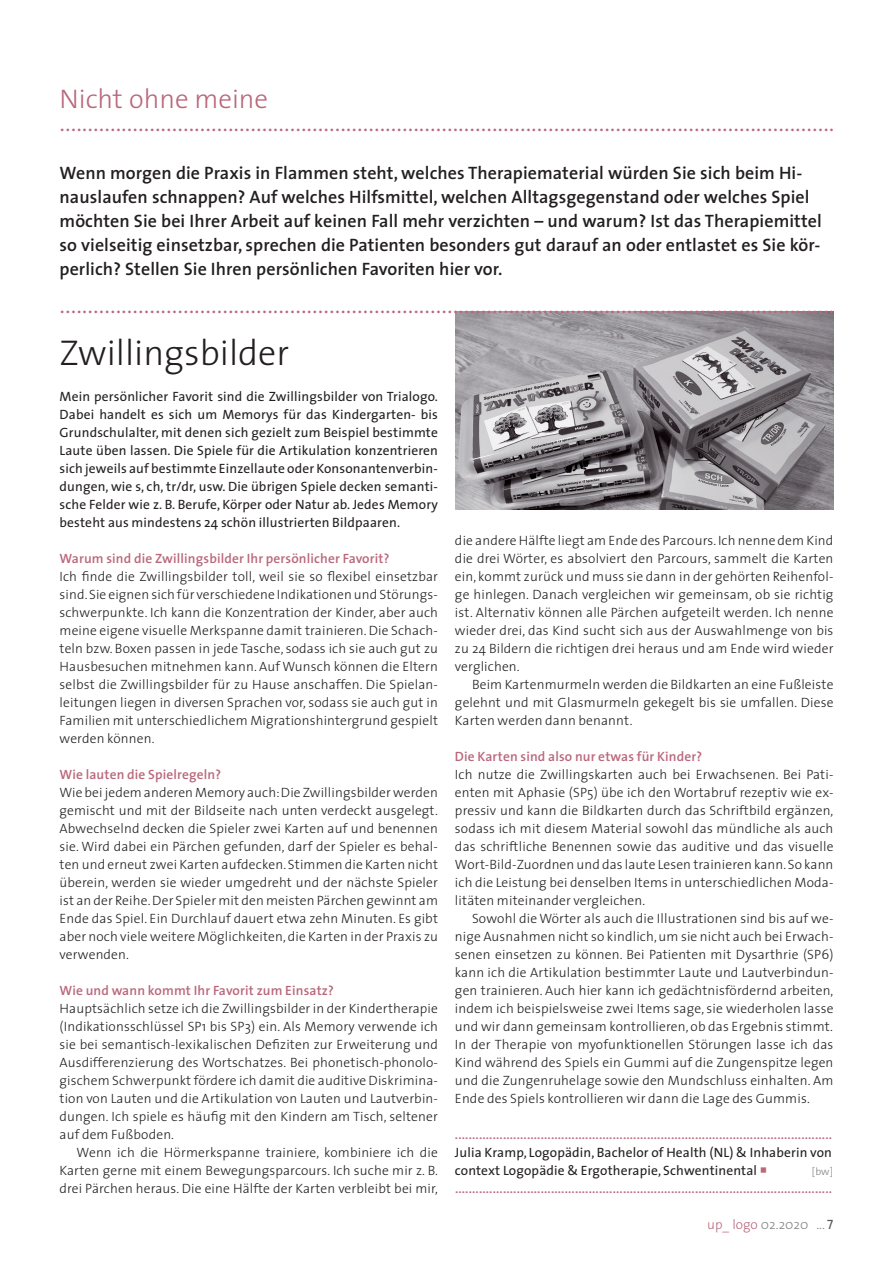
<style>
.page{position:relative;width:893px;height:1263px;background:#fff}
.page>*{position:absolute;margin:0;border:0;box-sizing:border-box;transform-origin:0 0}
.t1{font:300 36px "The Sans";color:#231f20}
.t2{font:300 27px/23.4px "The Sans";color:#b9687c}
.t3{font:600 18px/24px "The Sans";letter-spacing:.005em;color:#231f20}
.t4{font:300 13.5px/18px "The Sans";letter-spacing:.01em;color:#231f20;text-align:justify}
.t5{font:13.5px/18px "The Sans";letter-spacing:.01em;color:#231f20;text-align:justify}
.t6{font:600 13.5px "The Sans";letter-spacing:.01em;color:#b9687c}
.t7{font:300 13.5px "The Sans";color:#808285}
.t8{font:300 10.5px "The Sans";color:#808285}
.s1{color:#b9687c}
.s2{font-family:"The Sans Caps";font-weight:400;color:#57585a}
</style>
<div class="page">
<img style="left:455px;top:311px;width:378px;height:198px">
<h2 class="t2" style="left:60px;top:86px;width:776px">Nicht ohne meine ..........................................................................................................................................</h2>
<p class="t3" style="left:60px;top:161px;width:764px">Wenn morgen die Praxis in Flammen steht, welches Therapiematerial würden Sie sich beim Hi&shy;nauslaufen schnappen? Auf welches Hilfsmittel, welchen Alltagsgegenstand oder welches Spiel möchten Sie bei Ihrer Arbeit auf keinen Fall mehr verzichten – und warum? Ist das Therapiemittel so vielseitig einsetzbar, sprechen die Patienten besonders gut darauf an oder entlastet es Sie kör&shy;perlich? Stellen Sie Ihren persönlichen Favoriten hier vor.</p>
<h2 class="t2" style="left:60px;top:291px;width:776px">..........................................................................................................................................</h2>
<h1 class="t1" style="left:60px;top:323px;width:231px">Zwillingsbilder</h1>
<p class="t5" style="left:60px;top:387px;width:380px">Mein persönlicher Favorit sind die Zwillingsbilder von Trialogo.<br>Dabei handelt es sich um Memorys für das Kindergarten- bis Grundschulalter, mit denen sich gezielt zum Beispiel bestimmte Laute üben lassen. Die Spiele für die Artikulation konzentrieren sich jeweils auf bestimmte Einzellaute oder Konsonantenverbin&shy;dungen, wie s, ch, tr/dr, usw. Die übrigen Spiele decken semanti&shy;sche Felder wie z. B. Berufe, Körper oder Natur ab. Jedes Memory besteht aus mindestens 24 schön illustrierten Bildpaaren.</p>
<p class="t6" style="left:60px;top:547px;width:331px">Warum sind die Zwillingsbilder Ihr persönlicher Favorit?</p>
<p class="t4" style="left:60px;top:567px;width:380px">Ich finde die Zwillingsbilder toll, weil sie so flexibel einsetzbar sind. Sie eignen sich für verschiedene Indikationen und Störungs&shy;schwerpunkte. Ich kann die Konzentration der Kinder, aber auch meine eigene visuelle Merkspanne damit trainieren. Die Schach&shy;teln bzw. Boxen passen in jede Tasche, sodass ich sie auch gut zu Hausbesuchen mitnehmen kann. Auf Wunsch können die Eltern selbst die Zwillingsbilder für zu Hause anschaffen. Die Spielan&shy;leitungen liegen in diversen Sprachen vor, sodass sie auch gut in Familien mit unterschiedlichem Migrationshintergrund gespielt werden können.</p>
<p class="t6" style="left:60px;top:763px;width:163px">Wie lauten die Spielregeln?</p>
<p class="t4" style="left:60px;top:783px;width:380px">Wie bei jedem anderen Memory auch: Die Zwillingsbilder werden gemischt und mit der Bildseite nach unten verdeckt ausgelegt.<br>Abwechselnd decken die Spieler zwei Karten auf und benennen sie. Wird dabei ein Pärchen gefunden, darf der Spieler es behal&shy;ten und erneut zwei Karten aufdecken. Stimmen die Karten nicht überein, werden sie wieder umgedreht und der nächste Spieler ist an der Reihe. Der Spieler mit den meisten Pärchen gewinnt am Ende das Spiel. Ein Durchlauf dauert etwa zehn Minuten. Es gibt aber noch viele weitere Möglichkeiten, die Karten in der Praxis zu verwenden.</p>
<p class="t6" style="left:60px;top:979px;width:276px">Wie und wann kommt Ihr Favorit zum Einsatz?</p>
<p class="t4" style="left:60px;top:999px;width:380px">Hauptsächlich setze ich die Zwillingsbilder in der Kindertherapie (Indikationsschlüssel SP1 bis SP3) ein. Als Memory verwende ich sie bei semantisch-lexikalischen Defiziten zur Erweiterung und Ausdifferenzierung des Wortschatzes. Bei phonetisch-phonolo&shy;gischem Schwerpunkt fördere ich damit die auditive Diskrimina&shy;tion von Lauten und die Artikulation von Lauten und Lautverbin&shy;dungen. Ich spiele es häufig mit den Kindern am Tisch, seltener auf dem Fußboden.</p>
<p class="t4" style="left:60px;top:1143px;width:380px;text-indent:17px">Wenn ich die Hörmerkspanne trainiere, kombiniere ich die Karten gerne mit einem Bewegungsparcours. Ich suche mir z. B. drei Pärchen heraus. Die eine Hälfte der Karten verbleibt bei mir,</p>
<p class="t4" style="left:455px;top:531px;width:380px">die andere Hälfte liegt am Ende des Parcours. Ich nenne dem Kind die drei Wörter, es absolviert den Parcours, sammelt die Karten ein, kommt zurück und muss sie dann in der gehörten Reihenfol&shy;ge hinlegen. Danach vergleichen wir gemeinsam, ob sie richtig ist. Alternativ können alle Pärchen aufgeteilt werden. Ich nenne wieder drei, das Kind sucht sich aus der Auswahlmenge von bis zu 24 Bildern die richtigen drei heraus und am Ende wird wieder verglichen.</p>
<p class="t4" style="left:455px;top:675px;width:380px;text-indent:17px">Beim Kartenmurmeln werden die Bildkarten an eine Fußleiste gelehnt und mit Glasmurmeln gekegelt bis sie umfallen. Diese Karten werden dann benannt.</p>
<p class="t6" style="left:455px;top:745px;width:249px">Die Karten sind also nur etwas für Kinder?</p>
<p class="t4" style="left:455px;top:765px;width:380px">Ich nutze die Zwillingskarten auch bei Erwachsenen. Bei Pati&shy;enten mit Aphasie (SP5) übe ich den Wortabruf rezeptiv wie ex&shy;pressiv und kann die Bildkarten durch das Schriftbild ergänzen, sodass ich mit diesem Material sowohl das mündliche als auch das schriftliche Benennen sowie das auditive und das visuelle Wort-Bild-Zuordnen und das laute Lesen trainieren kann. So kann ich die Leistung bei denselben Items in unterschiedlichen Moda&shy;litäten miteinander vergleichen.</p>
<p class="t4" style="left:455px;top:909px;width:380px;text-indent:17px">Sowohl die Wörter als auch die Illustrationen sind bis auf we&shy;nige Ausnahmen nicht so kindlich, um sie nicht auch bei Erwach&shy;senen einsetzen zu können. Bei Patienten mit Dysarthrie (SP6) kann ich die Artikulation bestimmter Laute und Lautverbindun&shy;gen trainieren. Auch hier kann ich gedächtnisfördernd arbeiten, indem ich beispielsweise zwei Items sage, sie wiederholen lasse und wir dann gemeinsam kontrollieren, ob das Ergebnis stimmt.<br>In der Therapie von myofunktionellen Störungen lasse ich das Kind während des Spiels ein Gummi auf die Zungenspitze legen und die Zungenruhelage sowie den Mundschluss einhalten. Am Ende des Spiels kontrollieren wir dann die Lage des Gummis.</p>
<p class="t6" style="left:455px;top:1123px;width:379px">..............................................................................................................</p>
<p class="t5" style="left:455px;top:1143px;width:378px">Julia Kramp, Logopädin, Bachelor of Health (NL) &amp; Inhaberin von context Logopädie &amp; Ergotherapie, Schwentinental <span class="s1">○</span></p>
<p class="t8" style="left:812px;top:1163px;width:23px">[bw]</p>
<p class="t6" style="left:455px;top:1177px;width:379px">..............................................................................................................</p>
<p class="t7" style="left:707px;top:1213px;width:128px"><span class="s1">up_ logo</span> 02.2020 ... <span class="s2">7</span></p>
</div>
